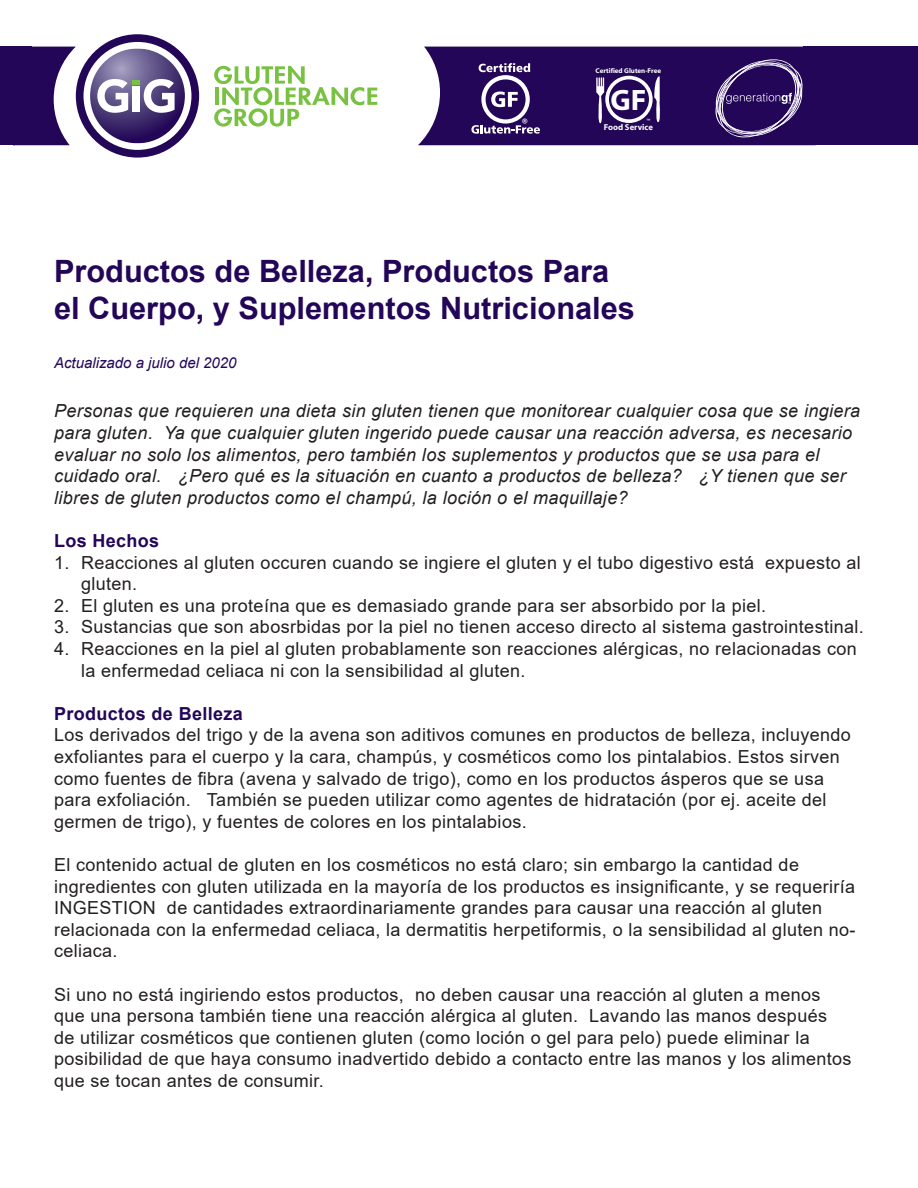
<style>
.page{position:relative;width:918px;height:1188px;background:#fff}
.page>*{position:absolute;margin:0;border:0;box-sizing:border-box;transform-origin:0 0}
.t1{font:700 30.75px/36.9px "Arial";color:#230658}
.t2{font:700 29.7px "Myriad";color:#fff}
.t3{font:18px/21.6px "Arial";letter-spacing:.02em;color:#231f20}
.t4{font:italic 18px/21.6px "Arial";letter-spacing:.02em;color:#231f20}
.t5{font:700 18px "Arial";letter-spacing:.02em;color:#230658}
.t6{font:italic 15px "Arial";color:#230658}
.t7{font:700 8.55px "Myriad";color:#fff}
.t8{font:700 7.05px "Myriad";color:#fff}
.t9{font:6.15px "Myriad Pro";color:#fff}
.t10{font:700 6px "Tahoma";color:#fff}
</style>
<div class="page">
<svg style="left:214px;top:66px;width:163px;height:61px"></svg>
<svg style="left:418px;top:47px;width:386px;height:98px;background:#3f256d"></svg>
<div style="left:804px;top:47px;width:114px;height:98px;background:#230658"></div>
<div style="left:0;top:47px;width:31px;height:98px;background:#230658"></div>
<svg style="left:14px;top:34px;width:185px;height:124px"></svg>
<hr style="left:14px;top:47px;width:1px;height:98px;background:#230658">
<p class="t8" style="left:596px;top:67px;width:67px">Certified Gluten-Free</p>
<p class="t2" style="left:611px;top:85px;width:37px">GF</p>
<p class="t10" style="left:522px;top:117px;width:7px">®</p>
<p class="t9" style="left:646px;top:117px;width:5px">™</p>
<p class="t7" style="left:604px;top:123px;width:51px">Food Service</p>
<p class="t1" style="left:54px;top:253px;width:582px">Productos de Belleza, Productos Para el Cuerpo, y Suplementos Nutricionales</p>
<p class="t6" style="left:54px;top:353px;width:184px">Actualizado a julio del 2020</p>
<p class="t4" style="left:54px;top:400px;width:808px">Personas que requieren una dieta sin gluten tienen que monitorear cualquier cosa que se ingiera para gluten. Ya que cualquier gluten ingerido puede causar una reacción adversa, es necesario evaluar no solo los alimentos, pero también los suplementos y productos que se usa para el cuidado oral. ¿Pero qué es la situación en cuanto a productos de belleza? ¿Y tienen que ser libres de gluten productos como el champú, la loción o el maquillaje?</p>
<p class="t5" style="left:54px;top:528px;width:107px">Los Hechos</p>
<p class="t3" style="left:81px;top:551px;width:781px;text-indent:-27px">1. Reacciones al gluten occuren cuando se ingiere el gluten y el tubo digestivo está expuesto al gluten.</p>
<p class="t3" style="left:54px;top:594px;width:714px">2. El gluten es una proteína que es demasiado grande para ser absorbido por la piel.</p>
<p class="t3" style="left:54px;top:616px;width:811px">3. Sustancias que son abosrbidas por la piel no tienen acceso directo al sistema gastrointestinal.</p>
<p class="t3" style="left:81px;top:638px;width:777px;text-indent:-27px">4. Reacciones en la piel al gluten probablamente son reacciones alérgicas, no relacionadas con la enfermedad celiaca ni con la sensibilidad al gluten.</p>
<p class="t5" style="left:54px;top:701px;width:190px">Productos de Belleza</p>
<p class="t3" style="left:54px;top:724px;width:798px">Los derivados del trigo y de la avena son aditivos comunes en productos de belleza, incluyendo exfoliantes para el cuerpo y la cara, champús, y cosméticos como los pintalabios. Estos sirven como fuentes de fibra (avena y salvado de trigo), como en los productos ásperos que se usa para exfoliación. También se pueden utilizar como agentes de hidratación (por ej. aceite del germen de trigo), y fuentes de colores en los pintalabios.</p>
<p class="t3" style="left:54px;top:854px;width:803px">El contenido actual de gluten en los cosméticos no está claro; sin embargo la cantidad de ingredientes con gluten utilizada en la mayoría de los productos es insignificante, y se requeriría INGESTION de cantidades extraordinariamente grandes para causar una reacción al gluten relacionada con la enfermedad celiaca, la dermatitis herpetiformis, o la sensibilidad al gluten no&shy;celiaca.</p>
<p class="t3" style="left:54px;top:983px;width:799px">Si uno no está ingiriendo estos productos, no deben causar una reacción al gluten a menos que una persona también tiene una reacción alérgica al gluten. Lavando las manos después de utilizar cosméticos que contienen gluten (como loción o gel para pelo) puede eliminar la posibilidad de que haya consumo inadvertido debido a contacto entre las manos y los alimentos que se tocan antes de consumir.</p>
</div>
